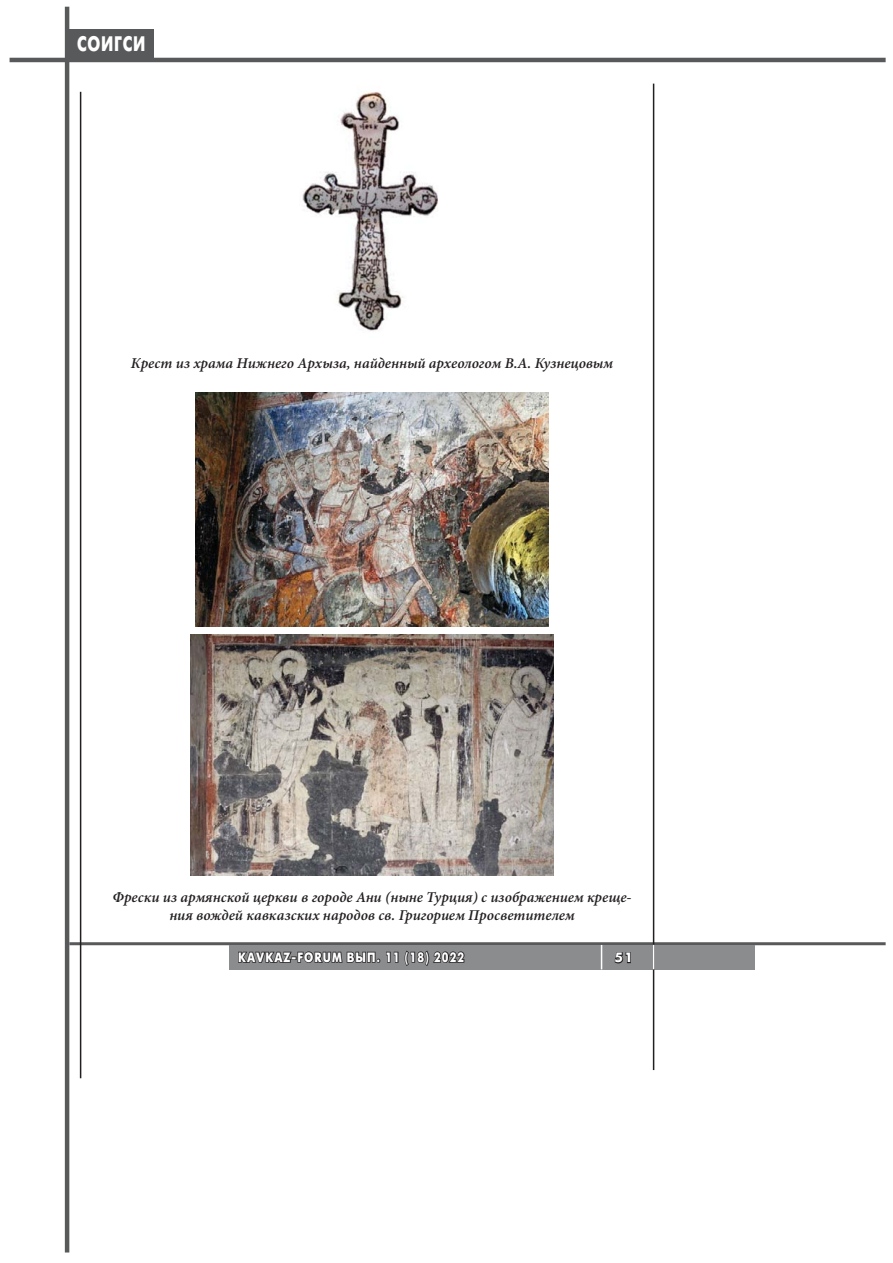
<style>
.page{position:relative;width:893px;height:1263px;background:#fff}
.page>*{position:absolute;margin:0;border:0;box-sizing:border-box;transform-origin:0 0}
.t1{font:700 21px "Futura Futuris C";letter-spacing:.05em;color:#fff;scale:.75 1}
.t2{font:italic 600 15px/18px "Minion Pro";color:#231f20;text-align:center}
.t3{font:700 13.5px "Futura Futuris C";letter-spacing:.1em;color:#fff;scale:.83 1}
.t4{font:700 13.5px "Futura Futuris C";letter-spacing:.1em;color:#fff}
</style>
<div class="page">
<div style="left:69px;top:29px;width:84px;height:29px;background:#58595b"></div>
<hr style="left:65px;top:7px;width:4px;height:1246px;background:#58595b">
<hr style="left:10px;top:58px;width:875px;height:4px;background:#58595b">
<hr style="left:69px;top:942px;width:816px;height:3px;background:#58595b">
<hr style="left:80px;top:92px;width:1px;height:986px;background:#231f20">
<div style="left:230px;top:945px;width:525px;height:24px;background:#8a8c8e"></div>
<hr style="left:653px;top:84px;width:1px;height:986px;background:#231f20">
<svg style="left:614px;top:952px;width:17px;height:12px"></svg>
<svg style="left:238px;top:950px;width:227px;height:16px"></svg>
<svg style="left:601px;top:945px;width:1px;height:24px"></svg>
<svg style="left:653px;top:945px;width:1px;height:24px"></svg>
<img style="left:302px;top:92px;width:136px;height:239px">
<img style="left:196px;top:392px;width:352px;height:235px">
<img style="left:190px;top:634px;width:364px;height:242px">
<h1 class="t1" style="left:77px;top:36px;width:93px">СОИГСИ</h1>
<p class="t2" style="left:131px;top:354px;width:484px">Крест из храма Нижнего Архыза, найденный археологом В.А. Кузнецовым</p>
<p class="t2" style="left:113px;top:888px;width:520px">Фрески из армянской церкви в городе Ани (ныне Турция) с изображением креще&shy;ния вождей кавказских народов св. Григорием Просветителем</p>
<p class="t3" style="left:238px;top:952px;width:274px">KAVKAZ-FORUM ВЫП. 11 (18) 2022</p>
<p class="t4" style="left:615px;top:953px;width:19px">51</p>
</div>
